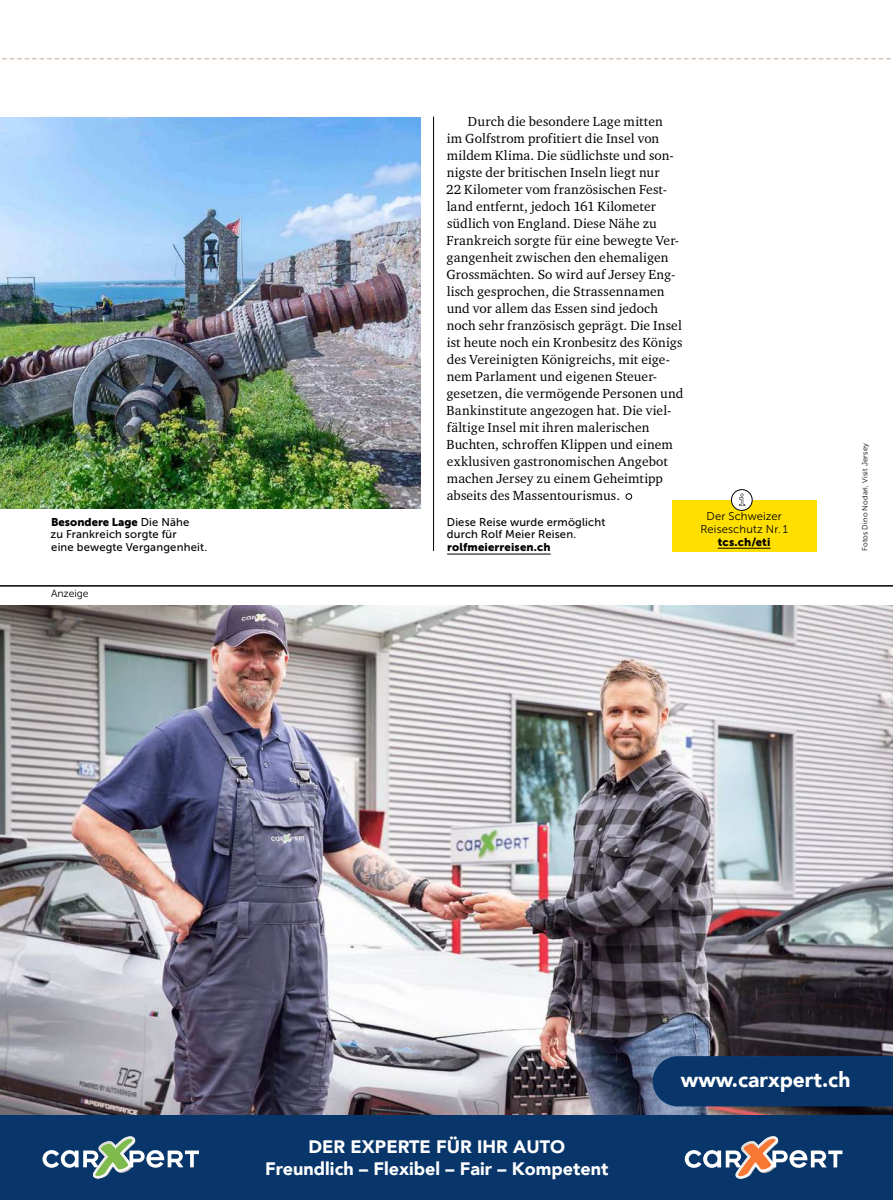
<style>
.page{position:relative;width:893px;height:1200px;background:#fff}
.page>*{position:absolute;margin:0;border:0;box-sizing:border-box;transform-origin:0 0}
.t1{font:900 21px "Avenir";color:#fff}
.t2{font:900 18px/21.6px "Avenir";color:#fff;text-align:center}
.t3{font:13.5px/17px "Charter ITC Pro";letter-spacing:.01em;color:#000}
.t4{font:11.25px/12.8px "Museo Sans 500";letter-spacing:.015em;color:#000}
.t5{font:11.25px "Museo Sans 900";letter-spacing:.01em;color:#000}
.t6{font:11.25px/12.8px "Museo Sans 300";letter-spacing:.015em;color:#000;text-align:center}
.t7{font:10.5px "Museo Sans 300";letter-spacing:-.01em;color:#000}
.t8{font:7.5px "Museo Sans 300";letter-spacing:.02em;color:#000}
.s1{font-family:"Museo Sans 500"}
.s2{font-size:19.5px}
</style>
<div class="page">
<hr style="left:447px;top:553px;width:104px;height:1px;background:#000">
<img style="left:0;top:117px;width:421px;height:391px">
<hr style="left:433px;top:117px;width:1px;height:434px;background:#000">
<div style="left:672px;top:500px;width:144px;height:51px;background:#ffdf00"></div>
<hr style="left:718px;top:548px;width:52px;height:1px;background:#000">
<div style="left:731px;top:489px;width:21px;height:21px;background:#fff;border-radius:50%"></div>
<div style="left:731px;top:489px;width:21px;height:21px;border:1px solid #000;border-radius:50%"></div>
<svg style="left:739px;top:493px;width:6px;height:13px"></svg>
<svg style="left:2px;top:58px;width:889px;height:1px"></svg>
<hr style="left:0;top:585px;width:893px;height:1px;background:#000">
<img style="left:0;top:605px;width:893px;height:509px">
<div style="left:0;top:1134px;width:893px;height:65px;background:#08366a"></div>
<div style="left:0;top:1114px;width:893px;height:20px;background:#08366a"></div>
<svg style="left:685px;top:1136px;width:157px;height:42px"></svg>
<svg style="left:43px;top:1136px;width:156px;height:42px"></svg>
<div style="left:653px;top:1055px;width:240px;height:51px;background:#08366a"></div>
<p class="t5" style="left:51px;top:515px;width:140px">Besondere Lage <span class="s1">Die Nähe</span></p>
<p class="t4" style="left:51px;top:528px;width:158px">zu Frankreich sorgte für<br>eine bewegte Vergangenheit.</p>
<p class="t7" style="left:51px;top:588px;width:39px">Anzeige</p>
<p class="t3" style="left:446px;top:112px;width:239px;text-indent:22px">Durch die besondere Lage mitten<br>im Golfstrom profitiert die Insel von mildem Klima. Die südlichste und son&shy;nigste der britischen Inseln liegt nur<br>22 Kilometer vom französischen Fest&shy;land entfernt, jedoch 161 Kilometer südlich von England. Diese Nähe zu Frankreich sorgte für eine bewegte Ver&shy;gangenheit zwischen den ehemaligen Grossmächten. So wird auf Jersey Eng&shy;lisch gesprochen, die Strassennamen und vor allem das Essen sind jedoch noch sehr französisch geprägt. Die Insel ist heute noch ein Kronbesitz des Königs des Vereinigten Königreichs, mit eige&shy;nem Parlament und eigenen Steuer&shy;gesetzen, die vermögende Personen und Bankinstitute angezogen hat. Die viel&shy;fältige Insel mit ihren malerischen Buchten, schroffen Klippen und einem exklusiven gastronomischen Angebot machen Jersey zu einem Geheimtipp abseits des Massentourismus. <span class="s2">•</span></p>
<p class="t4" style="left:447px;top:515px;width:160px">Diese Reise wurde ermöglicht durch Rolf Meier Reisen.</p>
<p class="t5" style="left:447px;top:540px;width:105px">rolfmeierreisen.ch</p>
<p class="t6" style="left:700px;top:510px;width:89px">Der Schweizer<br>Reiseschutz Nr. 1</p>
<p class="t5" style="left:718px;top:535px;width:54px">tcs.ch/eti</p>
<p class="t8" style="left:861px;top:551px;width:109px;rotate:-90deg">Fotos Dino Nodari, Visit Jersey</p>
<h2 class="t2" style="left:265px;top:1135px;width:345px">DER EXPERTE FÜR IHR AUTO<br>Freundlich – Flexibel – Fair – Kompetent</h2>
<h1 class="t1" style="left:681px;top:1060px;width:171px">www.carxpert.ch</h1>
</div>
